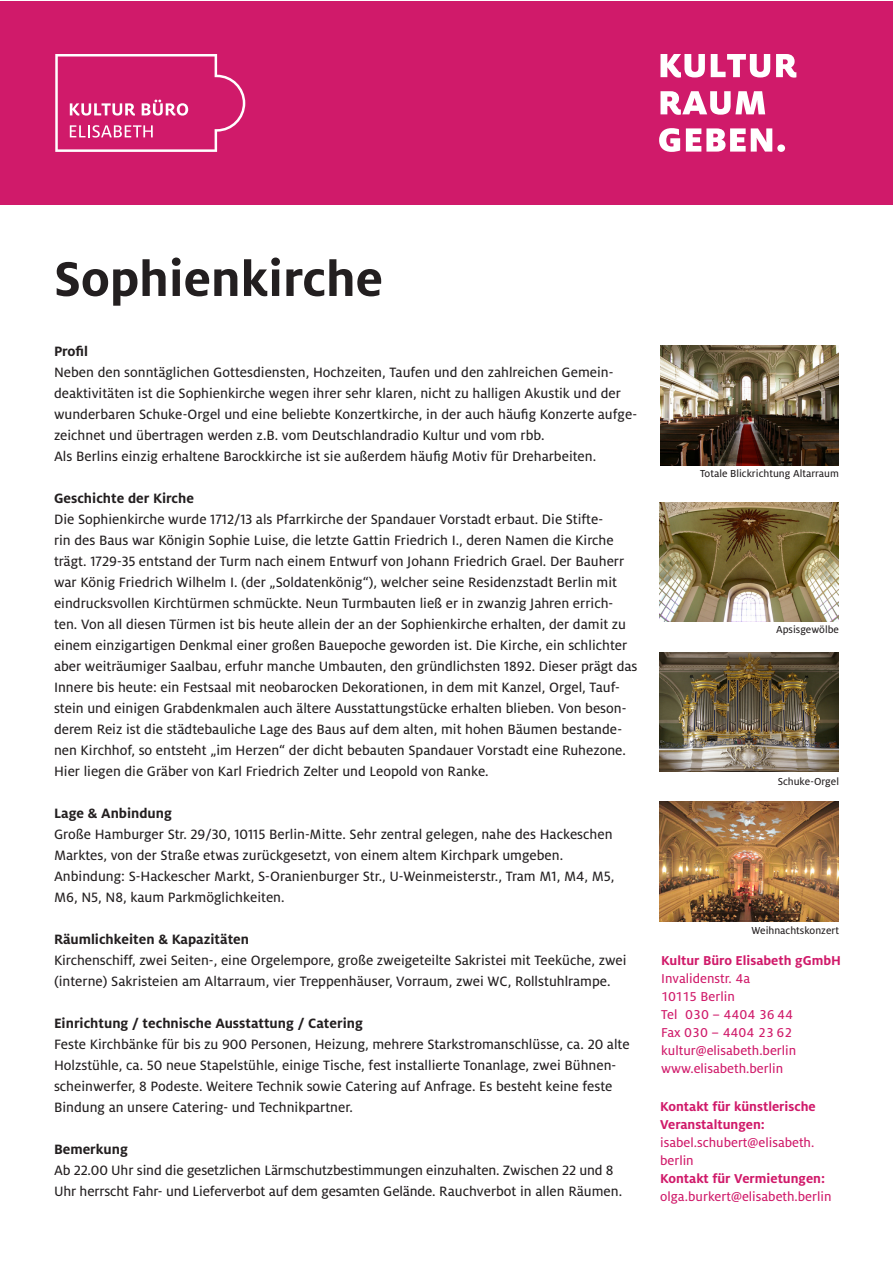
<style>
.page{position:relative;width:893px;height:1263px;background:#fff}
.page>*{position:absolute;margin:0;border:0;box-sizing:border-box;transform-origin:0 0}
.t1{font:700 54px "Milo LF";color:#231f20}
.t2{font:15px/21px "Milo LF Text";color:#231f20}
.t3{font:700 15px "Milo LF";color:#231f20}
.t4{font:14.25px/18px "Milo TF Text";color:#d01a6a}
.t5{font:700 14.25px/18px "Milo";color:#d01a6a}
.t6{font:14.25px/18px "Milo Text";color:#d01a6a}
.t7{font:11.25px "Milo LF Text";color:#231f20}
</style>
<div class="page">
<div style="left:0;top:1px;width:892px;height:203px;background:#d01a6a"></div>
<svg style="left:55px;top:54px;width:190px;height:98px"></svg>
<svg style="left:659px;top:128px;width:126px;height:24px"></svg>
<svg style="left:660px;top:91px;width:105px;height:24px"></svg>
<svg style="left:660px;top:54px;width:136px;height:24px"></svg>
<img style="left:660px;top:345px;width:179px;height:120px">
<img style="left:659px;top:502px;width:180px;height:119px">
<img style="left:659px;top:652px;width:180px;height:120px">
<img style="left:659px;top:801px;width:180px;height:121px">
<h1 class="t1" style="left:54px;top:247px;width:330px">Sophienkirche</h1>
<p class="t3" style="left:54px;top:342px;width:36px">Profil</p>
<p class="t2" style="left:54px;top:362px;width:585px">Neben den sonntäglichen Gottesdiensten, Hochzeiten, Taufen und den zahlreichen Gemein&shy;deaktivitäten ist die Sophienkirche wegen ihrer sehr klaren, nicht zu halligen Akustik und der wunderbaren Schuke-Orgel und eine beliebte Konzertkirche, in der auch häufig Konzerte aufge&shy;zeichnet und übertragen werden z.B. vom Deutschlandradio Kultur und vom rbb.<br>Als Berlins einzig erhaltene Barockkirche ist sie außerdem häufig Motiv für Dreharbeiten.</p>
<p class="t3" style="left:54px;top:489px;width:142px">Geschichte der Kirche</p>
<p class="t2" style="left:54px;top:509px;width:585px">Die Sophienkirche wurde 1712/13 als Pfarrkirche der Spandauer Vorstadt erbaut. Die Stifte-<br>rin des Baus war Königin Sophie Luise, die letzte Gattin Friedrich I., deren Namen die Kirche trägt. 1729-35 entstand der Turm nach einem Entwurf von Johann Friedrich Grael. Der Bauherr war König Friedrich Wilhelm I. (der „Soldatenkönig“), welcher seine Residenzstadt Berlin mit eindrucksvollen Kirchtürmen schmückte. Neun Turmbauten ließ er in zwanzig Jahren errich&shy;ten. Von all diesen Türmen ist bis heute allein der an der Sophienkirche erhalten, der damit zu einem einzigartigen Denkmal einer großen Bauepoche geworden ist. Die Kirche, ein schlichter aber weiträumiger Saalbau, erfuhr manche Umbauten, den gründlichsten 1892. Dieser prägt das Innere bis heute: ein Festsaal mit neobarocken Dekorationen, in dem mit Kanzel, Orgel, Tauf&shy;stein und einigen Grabdenkmalen auch ältere Ausstattungstücke erhalten blieben. Von beson&shy;derem Reiz ist die städtebauliche Lage des Baus auf dem alten, mit hohen Bäumen bestande&shy;nen Kirchhof, so entsteht „im Herzen“ der dicht bebauten Spandauer Vorstadt eine Ruhezone.<br>Hier liegen die Gräber von Karl Friedrich Zelter und Leopold von Ranke.</p>
<p class="t3" style="left:54px;top:804px;width:119px">Lage &amp; Anbindung</p>
<p class="t2" style="left:54px;top:824px;width:562px">Große Hamburger Str. 29/30, 10115 Berlin-Mitte. Sehr zentral gelegen, nahe des Hackeschen Marktes, von der Straße etwas zurückgesetzt, von einem altem Kirchpark umgeben.<br>Anbindung: S-Hackescher Markt, S-Oranienburger Str., U-Weinmeisterstr., Tram M1, M4, M5, M6, N5, N8, kaum Parkmöglichkeiten.</p>
<p class="t3" style="left:54px;top:930px;width:197px">Räumlichkeiten &amp; Kapazitäten</p>
<p class="t2" style="left:54px;top:950px;width:574px">Kirchenschiff, zwei Seiten-, eine Orgelempore, große zweigeteilte Sakristei mit Teeküche, zwei (interne) Sakristeien am Altarraum, vier Treppenhäuser, Vorraum, zwei WC, Rollstuhlrampe.</p>
<p class="t3" style="left:54px;top:1014px;width:310px">Einrichtung / technische Ausstattung / Catering</p>
<p class="t2" style="left:54px;top:1034px;width:577px">Feste Kirchbänke für bis zu 900 Personen, Heizung, mehrere Starkstromanschlüsse, ca. 20 alte Holzstühle, ca. 50 neue Stapelstühle, einige Tische, fest installierte Tonanlage, zwei Bühnen&shy;scheinwerfer, 8 Podeste. Weitere Technik sowie Catering auf Anfrage. Es besteht keine feste Bindung an unsere Catering- und Technikpartner.</p>
<p class="t3" style="left:54px;top:1140px;width:75px">Bemerkung</p>
<p class="t2" style="left:54px;top:1160px;width:570px">Ab 22.00 Uhr sind die gesetzlichen Lärmschutzbestimmungen einzuhalten. Zwischen 22 und 8<br>Uhr herrscht Fahr- und Lieferverbot auf dem gesamten Gelände. Rauchverbot in allen Räumen.</p>
<p class="t7" style="left:700px;top:467px;width:140px">Totale Blickrichtung Altarraum</p>
<p class="t7" style="left:776px;top:623px;width:64px">Apsisgewölbe</p>
<p class="t7" style="left:778px;top:775px;width:63px">Schuke-Orgel</p>
<p class="t7" style="left:751px;top:924px;width:89px">Weihnachtskonzert</p>
<p class="t5" style="left:661px;top:952px;width:181px">Kultur Büro Elisabeth gGmbH</p>
<p class="t4" style="left:661px;top:970px;width:136px">Invalidenstr. 4a<br>10115 Berlin<br>Tel 030 – 4404 36 44<br>Fax 030 – 4404 23 62 kultur@elisabeth.berlin www.elisabeth.berlin</p>
<p class="t5" style="left:660px;top:1097px;width:157px">Kontakt für künstlerische<br>Veranstaltungen:</p>
<p class="t6" style="left:660px;top:1133px;width:156px">isabel.schubert@elisabeth. berlin</p>
<p class="t5" style="left:660px;top:1169px;width:167px">Kontakt für Vermietungen:</p>
<p class="t6" style="left:660px;top:1187px;width:173px">olga.burkert@elisabeth.berlin</p>
</div>
